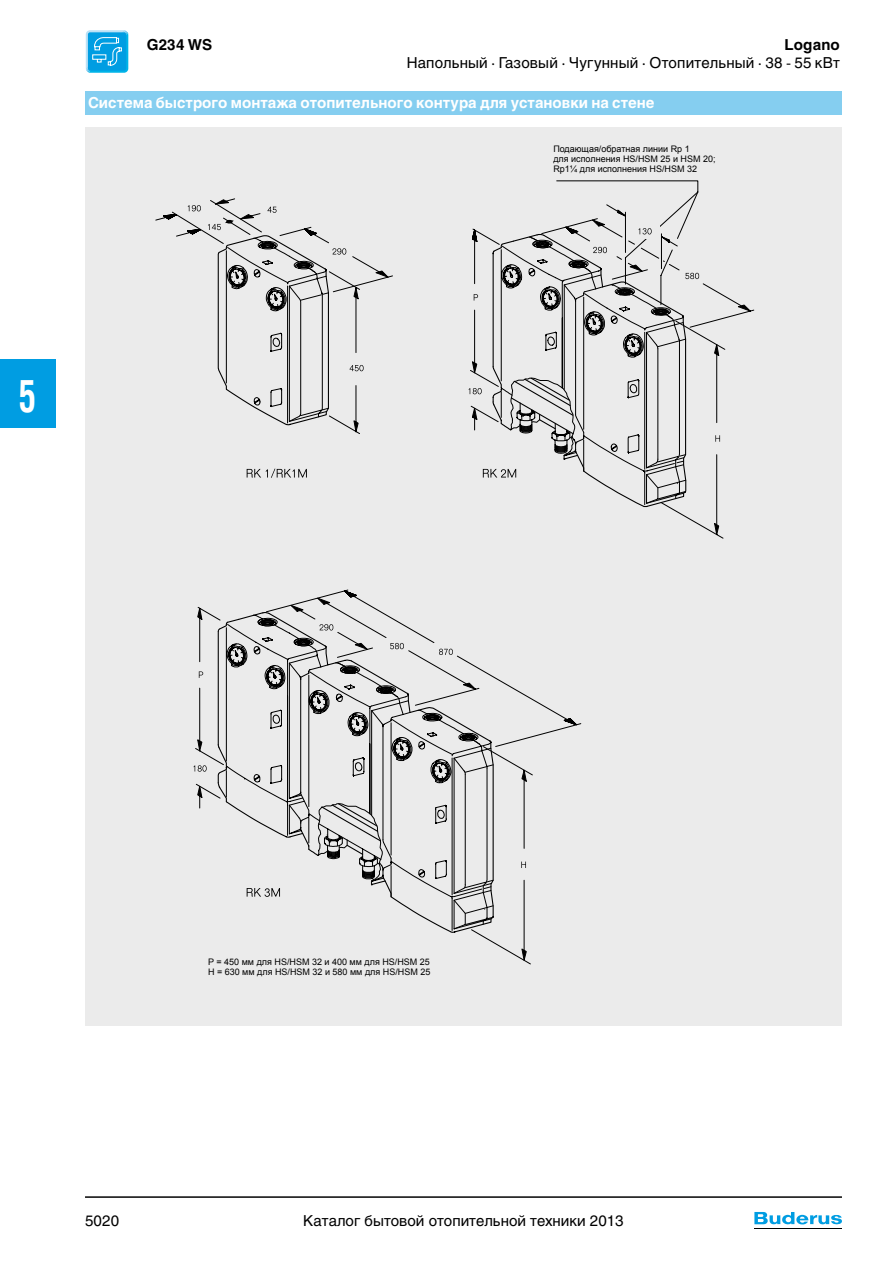
<style>
.page{position:relative;width:893px;height:1263px;background:#fff}
.page>*{position:absolute;margin:0;border:0;box-sizing:border-box;transform-origin:0 0}
.t1{font:700 45px "Helios Cond";color:#fff;scale:.8 1}
.t2{font:15px "Helios";color:#000}
.t3{font:700 15px "Helios";color:#fff}
.t4{font:700 15px "Helios";letter-spacing:.01em;color:#000}
.t5{font:9px/10.1px "Arial";color:#000}
</style>
<div class="page">
<svg style="left:754px;top:1212px;width:88px;height:13px"></svg>
<hr style="left:754px;top:1228px;width:88px;height:1px;background:#000">
<div style="left:0;top:360px;width:55px;height:68px;background:#009de2"></div>
<hr style="left:85px;top:1197px;width:757px;height:1px;background:#000">
<svg style="left:85px;top:33px;width:44px;height:37px"></svg>
<svg style="left:86px;top:30px;width:42px;height:43px;background:#2eb0e7"></svg>
<div style="left:85px;top:91px;width:757px;height:24px;background:#85cef0"></div>
<div style="left:85px;top:128px;width:757px;height:898px;background:#ebebeb"></div>
<svg style="left:193px;top:590px;width:388px;height:374px"></svg>
<svg style="left:155px;top:180px;width:599px;height:359px"></svg>
<h2 class="t4" style="left:147px;top:36px;width:67px">G234 WS</h2>
<h2 class="t4" style="left:785px;top:36px;width:57px">Logano</h2>
<h2 class="t2" style="left:407px;top:54px;width:435px">Напольный · Газовый · Чугунный · Отопительный · 38 - 55 кВт</h2>
<h2 class="t3" style="left:88px;top:94px;width:568px">Система быстрого монтажа отопительного контура для установки на стене</h2>
<p class="t5" style="left:553px;top:144px;width:164px">Подающая/обратная линии Rp 1<br>для исполнения HS/HSM 25 и HSM 20;<br>Rp1¼ для исполнения HS/HSM 32</p>
<h1 class="t1" style="left:19px;top:369px;width:24px">5</h1>
<p class="t5" style="left:208px;top:956px;width:224px">Р = 450 мм для HS/HSM 32 и 400 мм для HS/HSM 25<br>Н = 630 мм для HS/HSM 32 и 580 мм для HS/HSM 25</p>
<h2 class="t2" style="left:85px;top:1212px;width:36px">5020</h2>
<h2 class="t2" style="left:303px;top:1212px;width:322px">Каталог бытовой отопительной техники 2013</h2>
</div>
